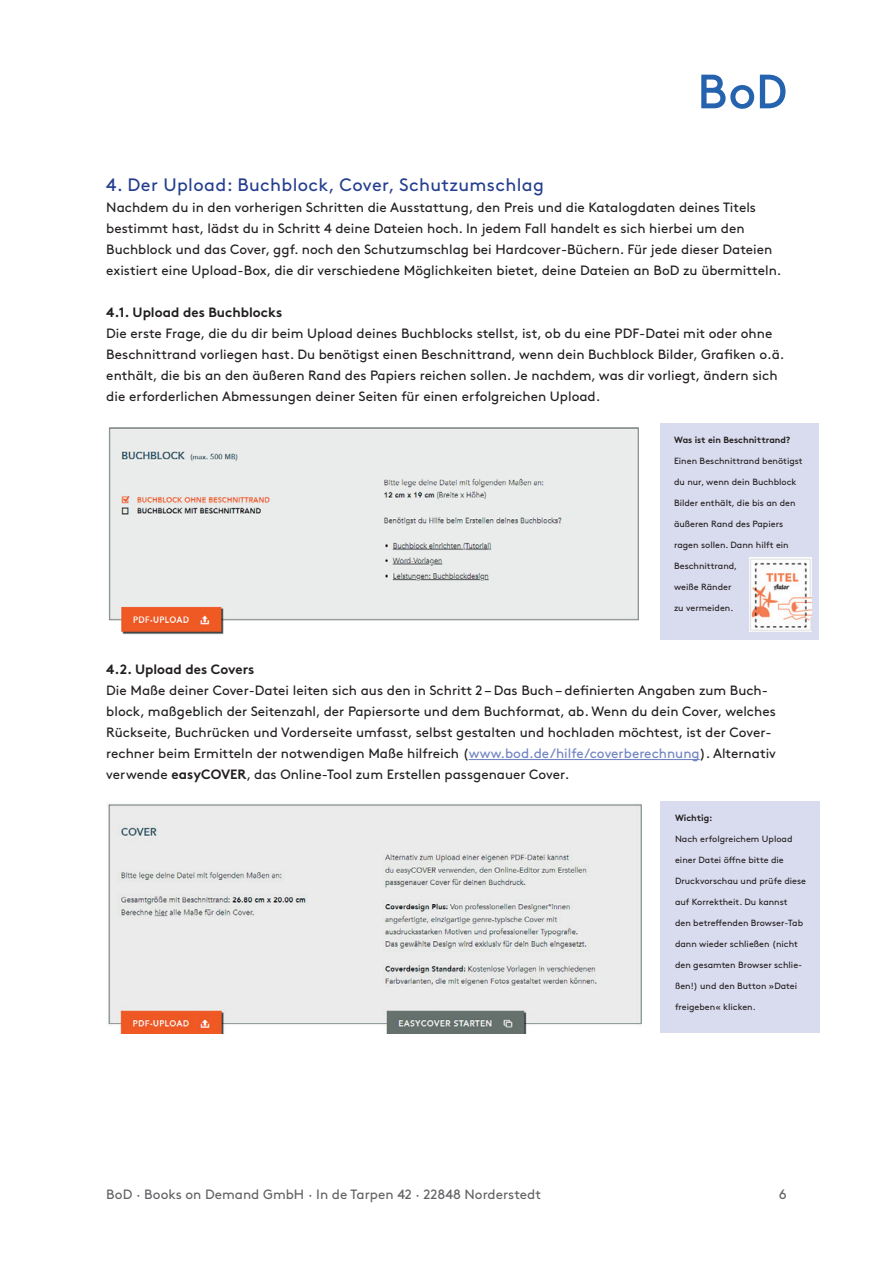
<style>
.page{position:relative;width:893px;height:1263px;background:#fff}
.page>*{position:absolute;margin:0;border:0;box-sizing:border-box;transform-origin:0 0}
.t1{font:18px "Brown Pro";letter-spacing:.02em;color:#253f8e}
.t2{font:13.5px/21px "Brown Pro";color:#231f20}
.t3{font:13.5px "Brown Pro";color:#636366}
.t4{font:700 13.5px "Brown Pro";color:#231f20}
.t5{font:9px "Brown Pro";color:#231f20}
.t6{font:700 9px "Brown Pro";color:#231f20}
.s1{color:#7284c1}
.s2{font-weight:700}
</style>
<div class="page">
<svg style="left:701px;top:75px;width:84px;height:34px"></svg>
<img style="left:108px;top:427px;width:531px;height:208px">
<div style="left:660px;top:423px;width:159px;height:216px;background:#d9dcee"></div>
<img style="left:749px;top:557px;width:62px;height:74px">
<hr style="left:469px;top:759px;width:231px;height:1px;background:#7284c1">
<img style="left:106px;top:803px;width:536px;height:230px">
<div style="left:660px;top:801px;width:160px;height:232px;background:#d9dcee"></div>
<h1 class="t1" style="left:106px;top:171px;width:439px">4. Der Upload: Buchblock, Cover, Schutzumschlag</h1>
<p class="t2" style="left:106px;top:196px;width:677px">Nachdem du in den vorherigen Schritten die Ausstattung, den Preis und die Katalogdaten deines Titels bestimmt hast, lädst du in Schritt 4 deine Dateien hoch. In jedem Fall handelt es sich hierbei um den Buchblock und das Cover, ggf. noch den Schutzumschlag bei Hardcover-Büchern. Für jede dieser Dateien existiert eine Upload-Box, die dir verschiedene Möglichkeiten bietet, deine Dateien an BoD zu übermitteln.</p>
<p class="t4" style="left:106px;top:301px;width:178px">4.1. Upload des Buchblocks</p>
<p class="t2" style="left:106px;top:322px;width:680px">Die erste Frage, die du dir beim Upload deines Buchblocks stellst, ist, ob du eine PDF-Datei mit oder ohne Beschnittrand vorliegen hast. Du benötigst einen Beschnittrand, wenn dein Buchblock Bilder, Grafiken o.ä. enthält, die bis an den äußeren Rand des Papiers reichen sollen. Je nachdem, was dir vorliegt, ändern sich die erforderlichen Abmessungen deiner Seiten für einen erfolgreichen Upload.</p>
<p class="t6" style="left:674px;top:433px;width:118px">Was ist ein Beschnittrand?</p>
<p class="t5" style="left:674px;top:454px;width:130px">Einen Beschnittrand benötigst</p>
<p class="t5" style="left:674px;top:475px;width:124px">du nur, wenn dein Buchblock</p>
<p class="t5" style="left:674px;top:496px;width:123px">Bilder enthält, die bis an den</p>
<p class="t5" style="left:674px;top:517px;width:111px">äußeren Rand des Papiers</p>
<p class="t5" style="left:674px;top:538px;width:116px">ragen sollen. Dann hilft ein</p>
<p class="t5" style="left:674px;top:559px;width:65px">Beschnittrand,</p>
<p class="t5" style="left:674px;top:580px;width:59px">weiße Ränder</p>
<p class="t5" style="left:674px;top:601px;width:61px">zu vermeiden.</p>
<p class="t4" style="left:106px;top:658px;width:150px">4.2. Upload des Covers</p>
<p class="t2" style="left:106px;top:679px;width:671px">Die Maße deiner Cover-Datei leiten sich aus den in Schritt 2 – Das Buch – definierten Angaben zum Buch&shy;block, maßgeblich der Seitenzahl, der Papiersorte und dem Buchformat, ab. Wenn du dein Cover, welches Rückseite, Buchrücken und Vorderseite umfasst, selbst gestalten und hochladen möchtest, ist der Cover&shy;rechner beim Ermitteln der notwendigen Maße hilfreich (<span class="s1">www.bod.de/hilfe/coverberechnung</span>). Alternativ verwende <span class="s2">easyCOVER</span>, das Online-Tool zum Erstellen passgenauer Cover.</p>
<p class="t6" style="left:675px;top:811px;width:39px">Wichtig:</p>
<p class="t5" style="left:675px;top:832px;width:119px">Nach erfolgreichem Upload</p>
<p class="t5" style="left:675px;top:853px;width:110px">einer Datei öffne bitte die</p>
<p class="t5" style="left:675px;top:874px;width:133px">Druckvorschau und prüfe diese</p>
<p class="t5" style="left:675px;top:895px;width:114px">auf Korrektheit. Du kannst</p>
<p class="t5" style="left:675px;top:916px;width:130px">den betreffenden Browser-Tab</p>
<p class="t5" style="left:675px;top:937px;width:124px">dann wieder schließen (nicht</p>
<p class="t5" style="left:675px;top:958px;width:129px">den gesamten Browser schlie-</p>
<p class="t5" style="left:675px;top:979px;width:124px">ßen!) und den Button »Datei</p>
<p class="t5" style="left:675px;top:1000px;width:82px">freigeben« klicken.</p>
<p class="t3" style="left:106px;top:1184px;width:436px">BoD · Books on Demand GmbH · In de Tarpen 42 · 22848 Norderstedt</p>
<p class="t3" style="left:779px;top:1184px;width:9px">6</p>
</div>
